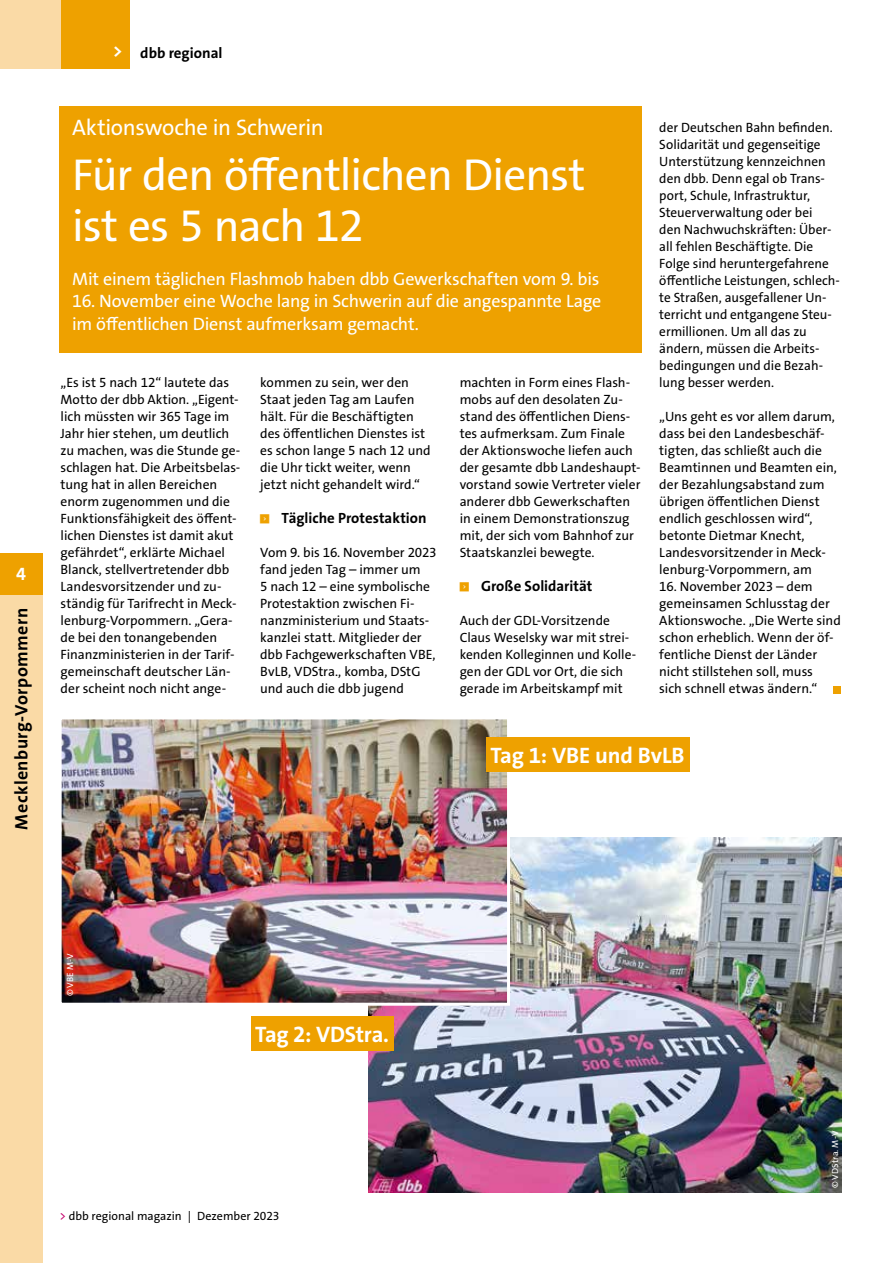
<style>
.page{position:relative;width:893px;height:1263px;background:#fff}
.page>*{position:absolute;margin:0;border:0;box-sizing:border-box;transform-origin:0 0}
.t1{font:45px/51px "The Sans Os F";letter-spacing:-.02em;color:#fff}
.t2{font:700 22.5px "The Sans Os F";letter-spacing:-.01em;color:#fff}
.t3{font:22.5px "The Sans Os F";letter-spacing:-.015em;color:#fff}
.t4{font:18px/22.5px "The Sans Os F";letter-spacing:-.015em;color:#fff}
.t5{font:700 18px "The Sans Os F";letter-spacing:.025em;color:#000}
.t6{font:700 18px "The Sans Os F";color:#fff}
.t7{font:700 15px "The Sans Os F";color:#000}
.t8{font:700 14.85px "The Sans Os F";color:#000}
.t9{font:13.5px/17px "The Sans Os F";color:#000}
.t10{font:12px "The Sans Os F";color:#000}
.t11{font:9px "The Sans Os F";letter-spacing:.015em;color:#fff}
.t12{font:5.85px "Top Numbers";color:#eea100}
.s1{font-size:18px;color:#fff}
.s2{color:#c3006b}
</style>
<div class="page">
<div style="left:834px;top:686px;width:7px;height:7px;background:#eea100"></div>
<div style="left:60px;top:107px;width:582px;height:246px;background:#eea100"></div>
<img style="left:368px;top:837px;width:474px;height:356px">
<img style="left:61px;top:719px;width:450px;height:288px">
<div style="left:486px;top:738px;width:203px;height:34px;background:#eea100"></div>
<div style="left:251px;top:1016px;width:142px;height:34px;background:#eea100"></div>
<div style="left:0;top:0;width:130px;height:68px;background:#fadaa6"></div>
<div style="left:62px;top:0;width:68px;height:68px;background:#eea100"></div>
<div style="left:0;top:553px;width:43px;height:42px;background:#eea100"></div>
<div style="left:0;top:595px;width:43px;height:668px;background:#fadaa6"></div>
<h3 class="t6" style="left:16px;top:562px;width:11px">4</h3>
<h3 class="t5" style="left:10px;top:829px;width:223px;rotate:-90deg">Mecklenburg-Vorpommern</h3>
<p class="t7" style="left:113px;top:44px;width:111px"><span class="s1">&gt;</span> dbb regional</p>
<h2 class="t3" style="left:72px;top:113px;width:253px">Aktionswoche in Schwerin</h2>
<h1 class="t1" style="left:72px;top:150px;width:515px">Für den öffentlichen Dienst ist es 5 nach 12</h1>
<h3 class="t4" style="left:72px;top:268px;width:529px">Mit einem täglichen Flashmob haben dbb Gewerkschaften vom 9. bis</h3>
<h3 class="t4" style="left:72px;top:290px;width:531px">16. November eine Woche lang in Schwerin auf die angespannte Lage im öffentlichen Dienst aufmerksam gemacht.</h3>
<p class="t9" style="left:61px;top:374px;width:181px">„Es ist 5 nach 12“ lautete das<br>Motto der dbb Aktion. „Eigent&shy;lich müssten wir 365 Tage im<br>Jahr hier stehen, um deutlich zu machen, was die Stunde ge&shy;schlagen hat. Die Arbeitsbelas&shy;tung hat in allen Bereichen enorm zugenommen und die<br>Funktionsfähigkeit des öffent&shy;lichen Dienstes ist damit akut gefährdet“, erklärte Michael<br>Blanck, stellvertretender dbb<br>Landesvorsitzender und zu&shy;ständig für Tarifrecht in Meck&shy;lenburg-Vorpommern. „Gera&shy;de bei den tonangebenden<br>Finanzministerien in der Tarif&shy;gemeinschaft deutscher Län&shy;der scheint noch nicht ange-</p>
<p class="t9" style="left:260px;top:374px;width:172px">kommen zu sein, wer den<br>Staat jeden Tag am Laufen hält. Für die Beschäftigten des öffentlichen Dienstes ist es schon lange 5 nach 12 und die Uhr tickt weiter, wenn jetzt nicht gehandelt wird.“</p>
<p class="t12" style="left:260px;top:514px;width:11px">&lt;</p>
<p class="t8" style="left:281px;top:508px;width:147px">Tägliche Protestaktion</p>
<p class="t9" style="left:260px;top:544px;width:178px">Vom 9. bis 16. November 2023 fand jeden Tag – immer um<br>5 nach 12 – eine symbolische<br>Protestaktion zwischen Fi&shy;nanzministerium und Staats&shy;kanzlei statt. Mitglieder der dbb Fachgewerkschaften VBE,<br>BvLB, VDStra., komba, DStG und auch die dbb jugend</p>
<p class="t9" style="left:460px;top:374px;width:182px">machten in Form eines Flash&shy;mobs auf den desolaten Zu&shy;stand des öffentlichen Diens&shy;tes aufmerksam. Zum Finale der Aktionswoche liefen auch der gesamte dbb Landeshaupt&shy;vorstand sowie Vertreter vieler anderer dbb Gewerkschaften in einem Demonstrationszug mit, der sich vom Bahnhof zur<br>Staatskanzlei bewegte.</p>
<p class="t12" style="left:460px;top:582px;width:11px">&lt;</p>
<p class="t8" style="left:481px;top:576px;width:113px">Große Solidarität</p>
<p class="t9" style="left:460px;top:612px;width:178px">Auch der GDL-Vorsitzende<br>Claus Weselsky war mit strei&shy;kenden Kolleginnen und Kolle&shy;gen der GDL vor Ort, die sich gerade im Arbeitskampf mit</p>
<p class="t9" style="left:659px;top:119px;width:182px">der Deutschen Bahn befinden.<br>Solidarität und gegenseitige<br>Unterstützung kennzeichnen den dbb. Denn egal ob Trans&shy;port, Schule, Infrastruktur,<br>Steuerverwaltung oder bei<br>den Nachwuchskräften: Über&shy;all fehlen Beschäftigte. Die<br>Folge sind heruntergefahrene öffentliche Leistungen, schlech&shy;te Straßen, ausgefallener Un&shy;terricht und entgangene Steu&shy;ermillionen. Um all das zu ändern, müssen die Arbeits&shy;bedingungen und die Bezah&shy;lung besser werden.</p>
<p class="t9" style="left:659px;top:408px;width:179px">„Uns geht es vor allem darum, dass bei den Landesbeschäf&shy;tigten, das schließt auch die<br>Beamtinnen und Beamten ein, der Bezahlungsabstand zum übrigen öffentlichen Dienst endlich geschlossen wird“, betonte Dietmar Knecht,<br>Landesvorsitzender in Meck&shy;lenburg-Vorpommern, am</p>
<p class="t9" style="left:659px;top:578px;width:183px">16. November 2023 – dem gemeinsamen Schlusstag der<br>Aktionswoche. „Die Werte sind schon erheblich. Wenn der öf&shy;fentliche Dienst der Länder nicht stillstehen soll, muss<br>sich schnell etwas ändern.“</p>
<h2 class="t2" style="left:490px;top:741px;width:196px">Tag 1: VBE und BvLB</h2>
<p class="t11" style="left:64px;top:996px;width:45px;rotate:-90deg">© VBE M-V</p>
<h2 class="t2" style="left:255px;top:1019px;width:135px">Tag 2: VDStra.</h2>
<p class="t10" style="left:60px;top:1208px;width:221px"><span class="s2">&gt;</span> dbb regional magazin | Dezember 2023</p>
<p class="t11" style="left:829px;top:1188px;width:59px;rotate:-90deg">© VDStra. M-V</p>
</div>
